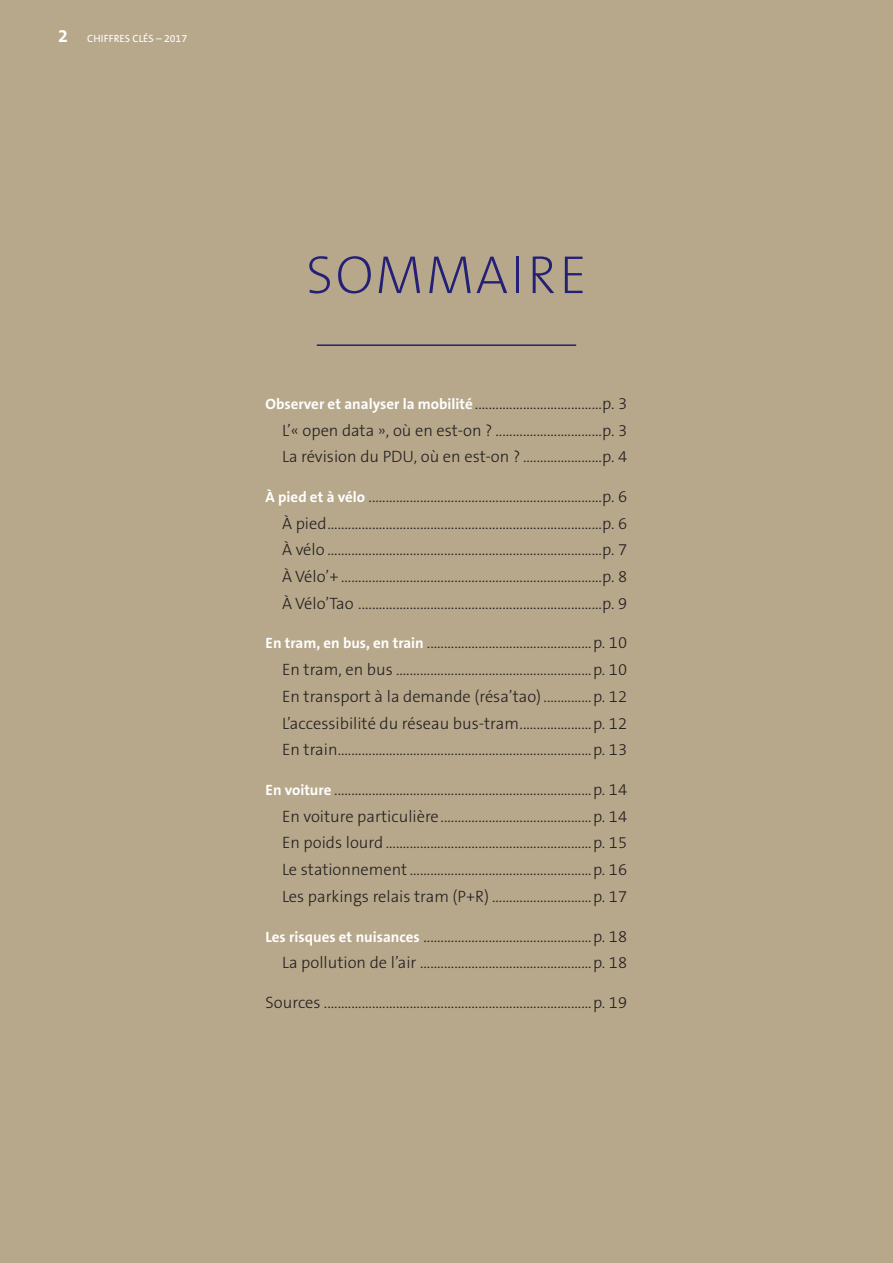
<style>
.page{position:relative;width:893px;height:1263px;background:#b7a88b}
.page>*{position:absolute;margin:0;border:0;box-sizing:border-box;transform-origin:0 0}
.ST_OFFRE{font:200 54px "The Sans B2";letter-spacing:.04em;color:#242076}
.SOMMAIRE_2{font:300 16.5px "The Sans B3";color:#231f20}
.SOMMAIRE{font:300 16.5px "The Sans B3";color:#231f20}
.t1{font:10.5px "The Sans B5 Plain";color:#fff}
.s1{font-family:"The Sans B7";font-weight:700;font-size:18px}
.s2{font-family:"The Sans B7";font-weight:700;font-size:15px;color:#fff}
</style>
<div class="page">
<hr style="left:317px;top:344px;width:259px;height:2px;background:#242076">
<p class="t1" style="left:58px;top:33px;width:131px"><span class="s1">2</span> CHIFFRES CLÉS – 2017</p>
<p class="ST_OFFRE" style="left:306px;top:247px;width:282px">SOMMAIRE</p>
<p class="SOMMAIRE" style="left:266px;top:395px;width:363px"><span class="s2">Observer et analyser la mobilité</span> .....................................p. 3</p>
<p class="SOMMAIRE" style="left:282px;top:422px;width:347px">L’« open data », où en est-on ? ...............................p. 3</p>
<p class="SOMMAIRE" style="left:282px;top:448px;width:347px">La révision du PDU, où en est-on ? .......................p. 4</p>
<p class="SOMMAIRE" style="left:266px;top:488px;width:363px"><span class="s2">À pied et à vélo</span> ....................................................................p. 6</p>
<p class="SOMMAIRE_2" style="left:282px;top:515px;width:347px">À pied................................................................................p. 6</p>
<p class="SOMMAIRE_2" style="left:282px;top:541px;width:347px">À vélo ................................................................................p. 7</p>
<p class="SOMMAIRE_2" style="left:282px;top:568px;width:347px">À Vélo’+ ............................................................................p. 8</p>
<p class="SOMMAIRE_2" style="left:282px;top:595px;width:347px">À Vélo’Tao .......................................................................p. 9</p>
<p class="SOMMAIRE" style="left:266px;top:634px;width:363px"><span class="s2">En tram, en bus, en train</span> ................................................p. 10</p>
<p class="SOMMAIRE_2" style="left:282px;top:661px;width:347px">En tram, en bus .........................................................p. 10</p>
<p class="SOMMAIRE_2" style="left:282px;top:688px;width:347px">En transport à la demande (résa’tao) ..............p. 12</p>
<p class="SOMMAIRE_2" style="left:282px;top:715px;width:347px">L’accessibilité du réseau bus-tram.....................p. 12</p>
<p class="SOMMAIRE_2" style="left:282px;top:741px;width:347px">En train..........................................................................p. 13</p>
<p class="SOMMAIRE" style="left:266px;top:781px;width:363px"><span class="s2">En voiture</span> ...........................................................................p. 14</p>
<p class="SOMMAIRE" style="left:282px;top:808px;width:347px">En voiture particulière............................................p. 14</p>
<p class="SOMMAIRE_2" style="left:282px;top:834px;width:347px">En poids lourd ............................................................p. 15</p>
<p class="SOMMAIRE_2" style="left:282px;top:861px;width:347px">Le stationnement.....................................................p. 16</p>
<p class="SOMMAIRE_2" style="left:282px;top:888px;width:347px">Les parkings relais tram (P+R) .............................p. 17</p>
<p class="SOMMAIRE_2" style="left:266px;top:927px;width:363px"><span class="s2">Les risques et nuisances</span> .................................................p. 18</p>
<p class="SOMMAIRE_2" style="left:282px;top:954px;width:347px">La pollution de l’air ..................................................p. 18</p>
<p class="SOMMAIRE" style="left:266px;top:994px;width:363px">Sources ..............................................................................p. 19</p>
</div>
